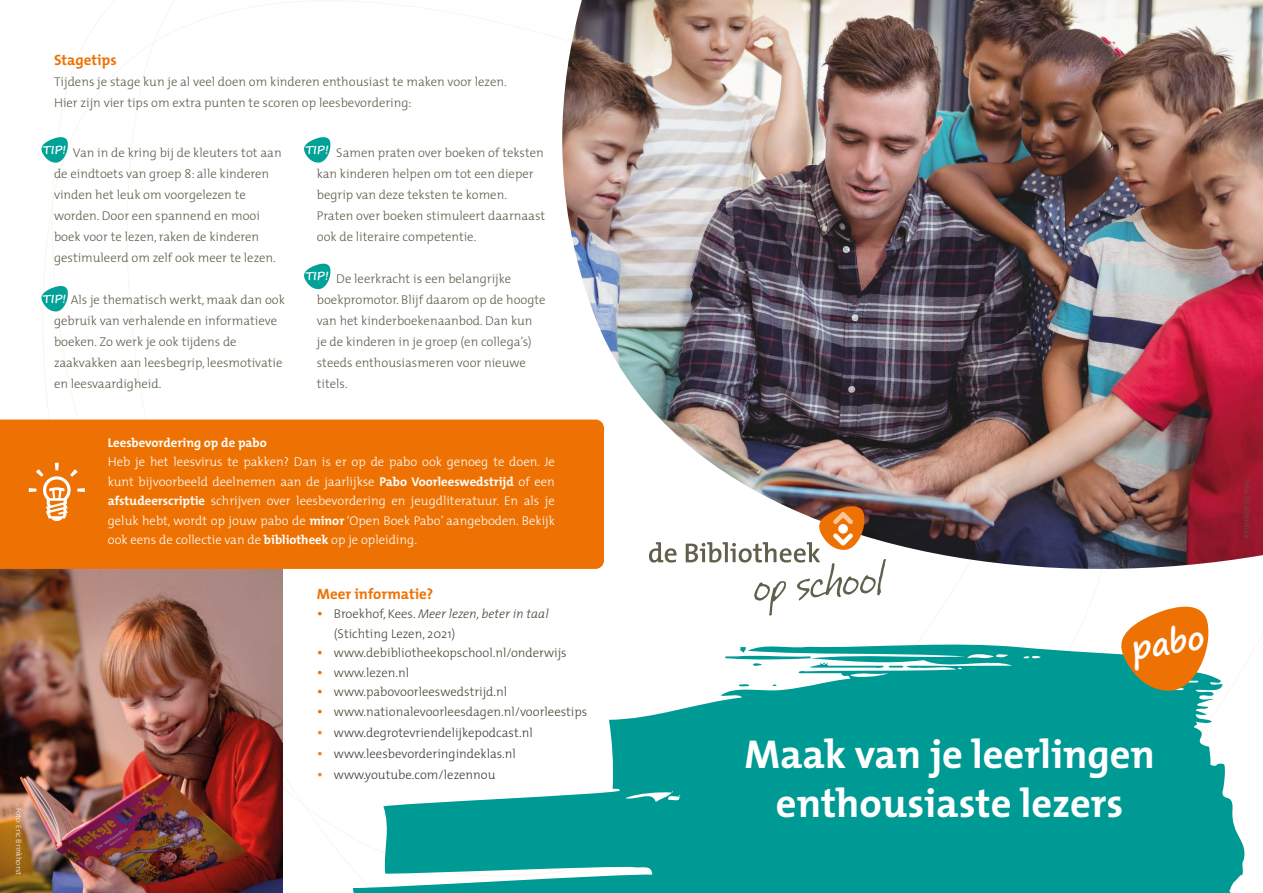
<style>
.page{position:relative;width:1263px;height:893px;background:#fff}
.page>*{position:absolute;margin:0;border:0;box-sizing:border-box;transform-origin:0 0}
.t1{font:700 40.5px/49.5px "The Mix";color:#fff;text-align:center}
.t2{font:700 32.1px "Segoe Print";color:#fff}
.t3{font:700 15px "The Mix";color:#ee7203}
.t4{font:300 12.75px/21px "The Mix";color:#5d5d4c}
.t5{font:300 12.75px/19.5px "The Mix";color:#fff;text-align:justify}
.t6{font:300 12.75px/19.5px "The Mix";color:#474738}
.t7{font:300 12.75px "The Mix";color:#3c3c3b}
.t8{font:700 12.75px "The Mix";color:#fff}
.t9{font:700 11.55px "Segoe Print";color:#fff}
.t10{font:300 7.65px "The Mix";color:#fff}
.t11{font:300 7.65px "The Mix";color:#5d5d4c}
.s1{font-family:"Segoe Print";font-weight:700;font-size:11.55px;color:#fff}
.s2{font-weight:700}
.s3{font-weight:400;font-size:15px;color:#ee7203}
.s4{font-style:italic}
.s5{font-weight:400;font-size:15px;color:#f08126}
</style>
<div class="page">
<svg style="left:353px;top:641px;width:896px;height:252px;fill:#009a95"></svg>
<img style="left:0;top:569px;width:283px;height:324px">
<img style="left:562px;top:0;width:701px;height:569px">
<svg style="left:649px;top:542px;width:27px;height:20px"></svg>
<svg style="left:686px;top:506px;width:200px;height:109px"></svg>
<svg style="left:41px;top:137px;width:27px;height:26px"></svg>
<svg style="left:304px;top:137px;width:26px;height:26px"></svg>
<svg style="left:304px;top:264px;width:26px;height:25px"></svg>
<svg style="left:41px;top:286px;width:27px;height:25px"></svg>
<div style="left:0;top:420px;width:604px;height:149px;background:#ee7203"></div>
<svg style="left:29px;top:463px;width:56px;height:58px;background:#f18f37"></svg>
<svg style="left:1121px;top:607px;width:88px;height:84px;background:#d38936"></svg>
<p class="t10" style="left:24px;top:808px;width:68px;rotate:90deg">Foto: Eric Brinkhorst</p>
<p class="t3" style="left:54px;top:51px;width:64px">Stagetips</p>
<p class="t4" style="left:54px;top:72px;width:454px">Tijdens je stage kun je al veel doen om kinderen enthousiast te maken voor lezen.<br>Hier zijn vier tips om extra punten te scoren op leesbevordering:</p>
<p class="t9" style="left:43px;top:139px;width:25px">TIP!</p>
<p class="t9" style="left:306px;top:139px;width:25px">TIP!</p>
<p class="t4" style="left:317px;top:142px;width:230px;text-indent:19px">Samen praten over boeken of teksten kan kinderen helpen om tot een dieper begrip van deze teksten te komen.<br>Praten over boeken stimuleert daarnaast ook de literaire competentie.</p>
<p class="t4" style="left:317px;top:268px;width:230px;text-indent:19px">De leerkracht is een belangrijke boekpromotor. Blijf daarom op de hoogte van het kinderboekenaanbod. Dan kun<br>je de kinderen in je groep (en collega’s) steeds enthousiasmeren voor nieuwe titels.</p>
<p class="t4" style="left:54px;top:142px;width:229px;text-indent:19px">Van in de kring bij de kleuters tot aan de eindtoets van groep 8: alle kinderen vinden het leuk om voorgelezen te worden. Door een spannend en mooi boek voor te lezen, raken de kinderen gestimuleerd om zelf ook meer te lezen.</p>
<p class="t4" style="left:54px;top:289px;width:232px;text-indent:-11px"><span class="s1">TIP!</span> Als je thematisch werkt, maak dan ook gebruik van verhalende en informatieve boeken. Zo werk je ook tijdens de zaakvakken aan leesbegrip, leesmotivatie en leesvaardigheid.</p>
<p class="t9" style="left:306px;top:265px;width:25px">TIP!</p>
<p class="t8" style="left:108px;top:434px;width:161px">Leesbevordering op de pabo</p>
<p class="t5" style="left:108px;top:452px;width:449px">Heb je het leesvirus te pakken? Dan is er op de pabo ook genoeg te doen. Je kunt bijvoorbeeld deelnemen aan de jaarlijkse <span class="s2">Pabo Voorleeswedstrijd</span> of een <span class="s2">afstudeerscriptie</span> schrijven over leesbevordering en jeugdliteratuur. En als je geluk hebt, wordt op jouw pabo de <span class="s2">minor</span> ‘Open Boek Pabo’ aangeboden. Bekijk ook eens de collectie van de <span class="s2">bibliotheek</span> op je opleiding.</p>
<p class="t3" style="left:317px;top:584px;width:118px">Meer informatie?</p>
<p class="t6" style="left:334px;top:604px;width:216px;text-indent:-17px"><span class="s3">•</span> Broekhof, Kees. <span class="s4">Meer lezen, beter in taal </span>(Stichting Lezen, 2021)</p>
<p class="t6" style="left:317px;top:643px;width:251px"><span class="s3">•</span> www.debibliotheekopschool.nl/onderwijs</p>
<p class="t6" style="left:317px;top:663px;width:94px"><span class="s3">•</span> www.lezen.nl</p>
<p class="t6" style="left:317px;top:682px;width:192px"><span class="s3">•</span> www.pabovoorleeswedstrijd.nl</p>
<p class="t6" style="left:317px;top:702px;width:272px"><span class="s3">•</span> www.nationalevoorleesdagen.nl/voorleestips</p>
<p class="t7" style="left:317px;top:724px;width:217px"><span class="s5">•</span> www.degrotevriendelijkepodcast.nl</p>
<p class="t7" style="left:317px;top:745px;width:201px"><span class="s5">•</span> www.leesbevorderingindeklas.nl</p>
<p class="t7" style="left:317px;top:766px;width:180px"><span class="s5">•</span> www.youtube.com/lezennou</p>
<h2 class="t2" style="left:1126px;top:620px;width:75px;rotate:-10deg">pabo</h2>
<h1 class="t1" style="left:744px;top:730px;width:412px">Maak van je leerlingen enthousiaste lezers</h1>
<p class="t11" style="left:1252px;top:479px;width:62px;rotate:90deg">Foto: Shutterstock</p>
</div>
